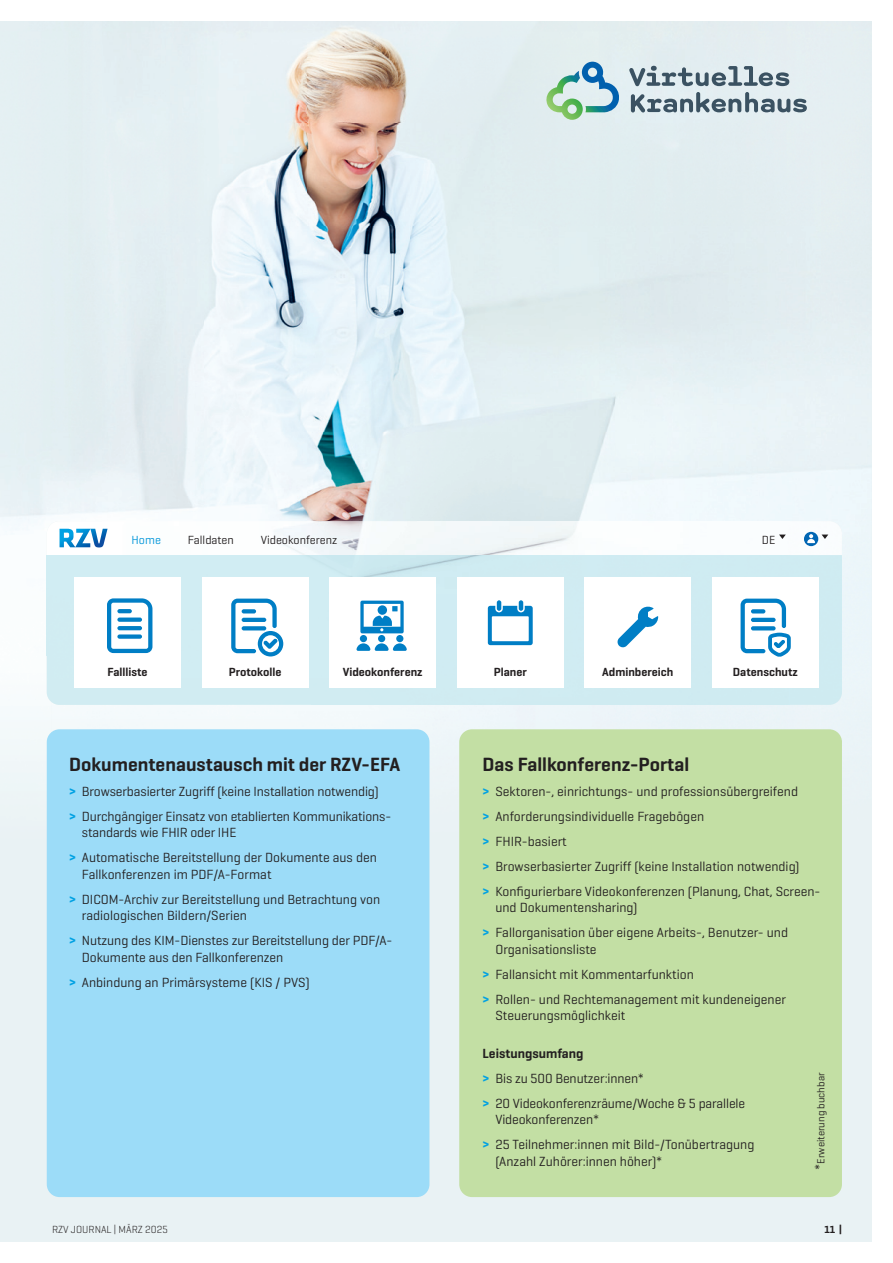
<style>
.page{position:relative;width:893px;height:1263px;background:#fff}
.page>*{position:absolute;margin:0;border:0;box-sizing:border-box;transform-origin:0 0}
.t1{font:600 19.5px "Geogrotesque";color:#231f20}
.t2{font:13.5px/25px "Geogrotesque";color:#231f20}
.t3{font:600 12px "Geogrotesque";color:#231f20}
.t4{font:12px "Geogrotesque";color:#231f20}
.t5{font:12px "Geogrotesque";color:#0095d9}
.t6{font:300 10.5px "Geogrotesque";color:#231f20}
.t7{font:10.5px "Geogrotesque";color:#231f20}
.t8{font:600 10.5px "Geogrotesque";color:#231f20}
.s1{font-weight:600;color:#00a1e3}
.s2{font-weight:600}
.s3{font-size:13.5px}
</style>
<div class="page">
<div style="left:0;top:21px;width:872px;height:1221px;background:#e9f2f4"></div>
<img style="left:133px;top:28px;width:670px;height:404px">
<img style="left:0;top:513px;width:102px;height:22px">
<img style="left:102px;top:432px;width:570px;height:89px">
<img style="left:0;top:535px;width:51px;height:257px">
<div style="left:51px;top:705px;width:103px;height:24px;background:#f4fafb"></div>
<div style="left:154px;top:705px;width:276px;height:87px;background:#f4f9fb"></div>
<img style="left:47px;top:521px;width:795px;height:184px">
<div style="left:47px;top:729px;width:382px;height:468px;background:#9cdcf8;border-radius:13px"></div>
<div style="left:459px;top:729px;width:383px;height:468px;background:#c3dfa4;border-radius:13px"></div>
<div style="left:202px;top:577px;width:106px;height:110px;background:#fff"></div>
<div style="left:330px;top:577px;width:106px;height:110px;background:#fff"></div>
<div style="left:457px;top:577px;width:106px;height:110px;background:#fff"></div>
<div style="left:585px;top:577px;width:106px;height:110px;background:#fff"></div>
<div style="left:712px;top:577px;width:107px;height:110px;background:#fff"></div>
<div style="left:74px;top:577px;width:107px;height:110px;background:#fff"></div>
<div style="left:804px;top:532px;width:14px;height:14px;background:#0166b3;border-radius:50%"></div>
<div style="left:360px;top:635px;width:7px;height:7px;background:#007ec5;border-radius:50%"></div>
<div style="left:378px;top:635px;width:7px;height:7px;background:#007ec5;border-radius:50%"></div>
<svg style="left:356px;top:643px;width:51px;height:8px"></svg>
<div style="left:396px;top:635px;width:7px;height:7px;background:#007ec5;border-radius:50%"></div>
<svg style="left:360px;top:601px;width:44px;height:32px"></svg>
<svg style="left:617px;top:606px;width:41px;height:42px"></svg>
<svg style="left:231px;top:599px;width:52px;height:57px"></svg>
<svg style="left:741px;top:599px;width:50px;height:58px"></svg>
<svg style="left:107px;top:598px;width:45px;height:55px"></svg>
<div style="left:117px;top:617px;width:25px;height:5px;background:#007ec5;border-radius:2px"></div>
<div style="left:117px;top:634px;width:25px;height:5px;background:#007ec5;border-radius:2px"></div>
<svg style="left:488px;top:600px;width:45px;height:45px"></svg>
<svg style="left:807px;top:534px;width:8px;height:9px"></svg>
<svg style="left:546px;top:62px;width:74px;height:58px"></svg>
<svg style="left:631px;top:92px;width:176px;height:20px"></svg>
<svg style="left:629px;top:66px;width:160px;height:20px"></svg>
<svg style="left:60px;top:529px;width:48px;height:18px"></svg>
<svg style="left:779px;top:534px;width:7px;height:5px"></svg>
<svg style="left:822px;top:534px;width:6px;height:5px"></svg>
<p class="t5" style="left:132px;top:532px;width:31px">Home</p>
<p class="t4" style="left:188px;top:532px;width:48px">Falldaten</p>
<p class="t4" style="left:261px;top:532px;width:78px">Videokonferenz</p>
<p class="t4" style="left:762px;top:532px;width:15px">DE</p>
<p class="t3" style="left:107px;top:665px;width:42px">Fallliste</p>
<p class="t3" style="left:229px;top:665px;width:54px">Protokolle</p>
<p class="t3" style="left:343px;top:665px;width:81px">Videokonferenz</p>
<p class="t3" style="left:494px;top:665px;width:35px">Planer</p>
<p class="t3" style="left:602px;top:665px;width:73px">Adminbereich</p>
<p class="t3" style="left:733px;top:665px;width:66px">Datenschutz</p>
<h1 class="t1" style="left:69px;top:752px;width:333px">Dokumentenaustausch mit der RZV-EFA</h1>
<p class="t2" style="left:69px;top:778px;width:324px"><span class="s1">&gt;</span> Browserbasierter Zugriff (keine Installation notwendig)<br><span class="s1">&gt;</span> Durchgängiger Einsatz von etablierten Kommunikations-</p>
<p class="t2" style="left:69px;top:819px;width:309px;text-indent:13px">standards wie FHIR oder IHE<br><span class="s1">&gt;</span> Automatische Bereitstellung der Dokumente aus den</p>
<p class="t2" style="left:69px;top:861px;width:313px;text-indent:13px">Fallkonferenzen im PDF/A-Format<br><span class="s1">&gt;</span> DICOM-Archiv zur Bereitstellung und Betrachtung von</p>
<p class="t2" style="left:69px;top:902px;width:325px;text-indent:13px">radiologischen Bildern/Serien<br><span class="s1">&gt;</span> Nutzung des KIM-Dienstes zur Bereitstellung der PDF/A-</p>
<p class="t2" style="left:69px;top:944px;width:242px;text-indent:13px">Dokumente aus den Fallkonferenzen<br><span class="s1">&gt;</span> Anbindung an Primärsysteme (KIS / PVS)</p>
<h1 class="t1" style="left:483px;top:752px;width:208px">Das Fallkonferenz-Portal</h1>
<p class="t2" style="left:483px;top:778px;width:339px"><span class="s1">&gt;</span> Sektoren-, einrichtungs- und professionsübergreifend<br><span class="s1">&gt;</span> Anforderungsindividuelle Fragebögen<br><span class="s1">&gt;</span> FHIR-basiert<br><span class="s1">&gt;</span> Browserbasierter Zugriff (keine Installation notwendig)<br><span class="s1">&gt;</span> Konfigurierbare Videokonferenzen (Planung, Chat, Screen-</p>
<p class="t2" style="left:483px;top:894px;width:307px;text-indent:13px">und Dokumenten sharing)<br><span class="s1">&gt;</span> Fallorganisation über eigene Arbeits-, Benutzer- und</p>
<p class="t2" style="left:483px;top:936px;width:305px;text-indent:13px">Organisationsliste<br><span class="s1">&gt;</span> Fallansicht mit Kommentarfunktion<br><span class="s1">&gt;</span> Rollen- und Rechtemanagement mit kundeneigener</p>
<p class="t2" style="left:495px;top:1002px;width:131px">Steuerungsmöglichkeit</p>
<p class="t2" style="left:483px;top:1040px;width:264px"><span class="s2">Leistungsumfang<br></span><span class="s1">&gt;</span> Bis zu 500 Benutzer:innen*<br><span class="s1">&gt;</span> 20 Videokonferenzräume/Woche &amp; 5 parallele</p>
<p class="t2" style="left:483px;top:1107px;width:273px;text-indent:13px">Videokonferenzen*<br><span class="s1">&gt;</span> 25 Teilnehmer:innen mit Bild-/Tonüber tragung</p>
<p class="t2" style="left:495px;top:1148px;width:168px">(Anzahl Zuhörer:innen höher)*</p>
<p class="t7" style="left:814px;top:1170px;width:99px;rotate:-90deg"><span class="s3">*</span>Erweiterung buchbar</p>
<p class="t6" style="left:52px;top:1222px;width:117px">RZV JOURNAL | MÄRZ 2025</p>
<p class="t8" style="left:824px;top:1222px;width:19px">11 |</p>
</div>
